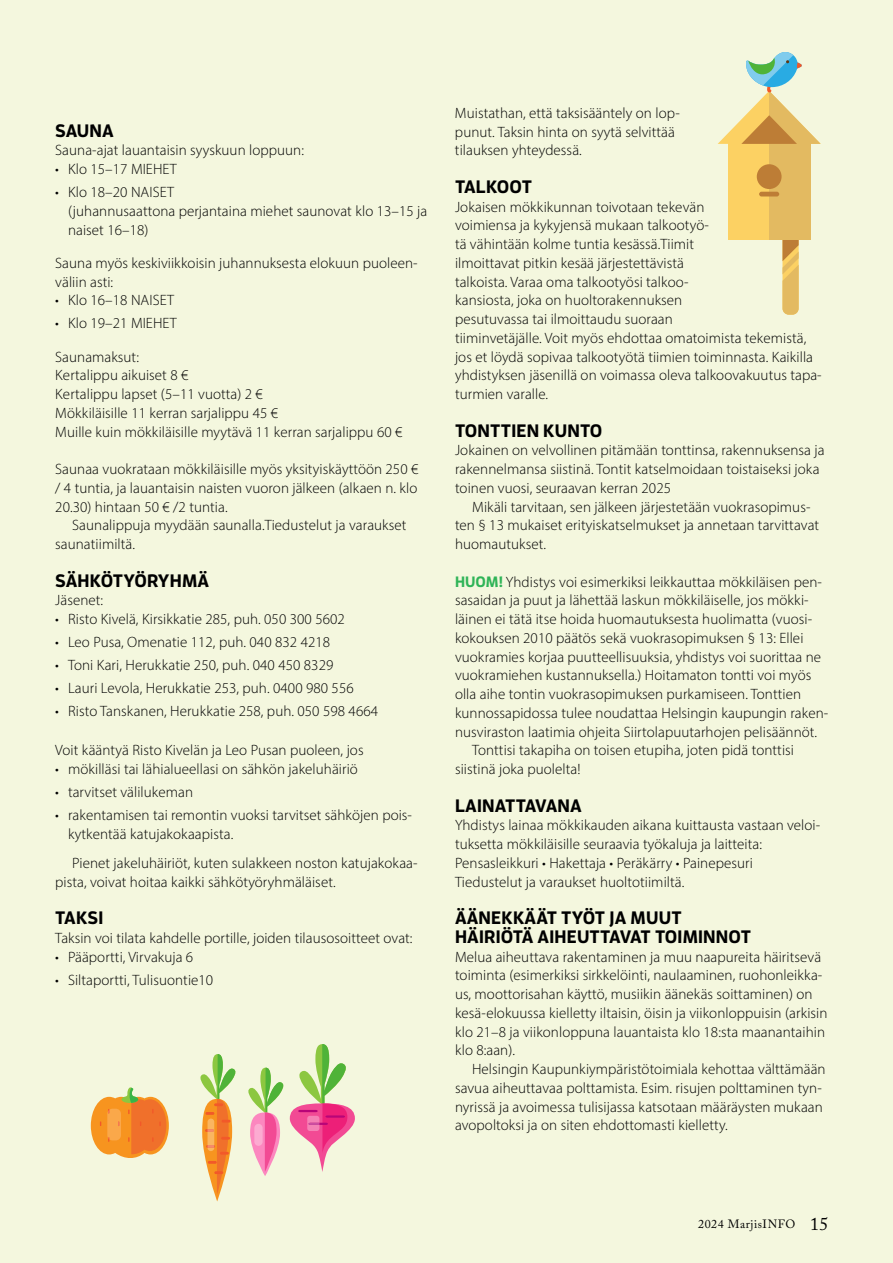
<style>
.page{position:relative;width:893px;height:1263px;background:#f4f7de}
.page>*{position:absolute;margin:0;border:0;box-sizing:border-box;transform-origin:0 0}
.t1{font:700 18px/18.8px "Enzo OT";letter-spacing:.01em;color:#000}
.t2{font:700 18px "Enzo OT";letter-spacing:-.01em;color:#000}
.t3{font:300 15px/18.8px "Myriad Pro";letter-spacing:.005em;color:#000}
.t4{font:12px "Adobe Caslon Pro";letter-spacing:.045em;color:#000}
.s1{font-family:"Enzo OT";font-weight:700;color:#2fb457}
.s2{font-size:18px}
</style>
<div class="page">
<svg style="left:200px;top:1054px;width:36px;height:147px"></svg>
<svg style="left:248px;top:1044px;width:107px;height:132px"></svg>
<svg style="left:782px;top:240px;width:17px;height:75px"></svg>
<div style="left:728px;top:143px;width:82px;height:97px;background:#fcd163"></div>
<div style="left:769px;top:143px;width:41px;height:97px;background:#e3ba61"></div>
<div style="left:757px;top:164px;width:25px;height:25px;background:#bd7d36;border-radius:50%"></div>
<hr style="left:759px;top:192px;width:20px;height:4px;background:#bd7d36;border-radius:2px">
<svg style="left:718px;top:52px;width:103px;height:92px"></svg>
<svg style="left:91px;top:1087px;width:78px;height:71px"></svg>
<p class="t1" style="left:55px;top:120px;width:60px">SAUNA</p>
<p class="t3" style="left:55px;top:141px;width:250px">Sauna-ajat lauantaisin syyskuun loppuun:</p>
<p class="t3" style="left:55px;top:160px;width:123px">• Klo 15–17 MIEHET</p>
<p class="t3" style="left:68px;top:183px;width:361px;text-indent:-13px">• Klo 18–20 NAISET<br>(juhannusaattona perjantaina miehet saunovat klo 13–15 ja naiset 16–18)</p>
<p class="t3" style="left:55px;top:253px;width:364px">Sauna myös keskiviikkoisin juhannuksesta elokuun puoleen&shy;väliin asti:</p>
<p class="t3" style="left:55px;top:291px;width:120px">• Klo 16–18 NAISET</p>
<p class="t3" style="left:55px;top:314px;width:123px">• Klo 19–21 MIEHET</p>
<p class="t3" style="left:55px;top:347px;width:349px">Saunamaksut:<br>Kertalippu aikuiset 8 €<br>Kertalippu lapset (5–11 vuotta) 2 €<br>Mökkiläisille 11 kerran sarjalippu 45 €<br>Muille kuin mökkiläisille myytävä 11 kerran sarjalippu 60 €</p>
<p class="t3" style="left:55px;top:460px;width:365px;text-align:justify">Saunaa vuokrataan mökkiläisille myös yksityiskäyttöön 250 € / 4 tuntia, ja lauantaisin naisten vuoron jälkeen (alkaen n. klo 20.30) hintaan 50 € /2 tuntia.</p>
<p class="t3" style="left:55px;top:516px;width:353px;text-indent:17px">Saunalippuja myydään saunalla.Tiedustelut ja varaukset saunatiimiltä.</p>
<p class="t1" style="left:55px;top:570px;width:155px">SÄHKÖTYÖRYHMÄ</p>
<p class="t3" style="left:55px;top:591px;width:49px">Jäsenet:</p>
<p class="t3" style="left:55px;top:610px;width:291px">• Risto Kivelä, Kirsikkatie 285, puh. 050 300 5602</p>
<p class="t3" style="left:55px;top:633px;width:276px">• Leo Pusa, Omenatie 112, puh. 040 832 4218</p>
<p class="t3" style="left:55px;top:656px;width:280px">• Toni Kari, Herukkatie 250, puh. 040 450 8329</p>
<p class="t3" style="left:55px;top:679px;width:300px">• Lauri Levola, Herukkatie 253, puh. 0400 980 556</p>
<p class="t3" style="left:55px;top:701px;width:324px">• Risto Tanskanen, Herukkatie 258, puh. 050 598 4664</p>
<p class="t3" style="left:55px;top:741px;width:310px">Voit kääntyä Risto Kivelän ja Leo Pusan puoleen, jos</p>
<p class="t3" style="left:55px;top:759px;width:304px">• mökilläsi tai lähialueellasi on sähkön jakeluhäiriö</p>
<p class="t3" style="left:55px;top:782px;width:139px">• tarvitset välilukeman</p>
<p class="t3" style="left:68px;top:805px;width:346px;text-indent:-13px">• rakentamisen tai remontin vuoksi tarvitset sähköjen pois&shy;kytkentää katujakokaapista.</p>
<p class="t3" style="left:55px;top:853px;width:364px;text-indent:17px">Pienet jakeluhäiriöt, kuten sulakkeen noston katujakokaa&shy;pista, voivat hoitaa kaikki sähkötyöryhmäläiset.</p>
<p class="t1" style="left:55px;top:908px;width:50px">TAKSI</p>
<p class="t3" style="left:55px;top:928px;width:359px">Taksin voi tilata kahdelle portille, joiden tilausosoitteet ovat:</p>
<p class="t3" style="left:55px;top:947px;width:140px">• Pääportti, Virvakuja 6</p>
<p class="t3" style="left:55px;top:970px;width:160px">• Siltaportti, Tulisuontie10</p>
<p class="t3" style="left:455px;top:103px;width:226px">Muistathan, että taksisääntely on lop&shy;punut. Taksin hinta on syytä selvittää tilauksen yhteydessä.</p>
<p class="t2" style="left:455px;top:175px;width:79px">TALKOOT</p>
<p class="t3" style="left:455px;top:197px;width:368px">Jokaisen mökkikunnan toivotaan tekevän<br>voimiensa ja kykyjensä mukaan talkootyö-<br>tä vähintään kolme tuntia kesässä.Tiimit<br>ilmoittavat pitkin kesää järjestettävistä<br>talkoista. Varaa oma talkootyösi talkoo-<br>kansiosta, joka on huoltorakennuksen<br>pesutuvassa tai ilmoittaudu suoraan<br>tiiminvetäjälle. Voit myös ehdottaa omatoimista tekemistä, jos et löydä sopivaa talkootyötä tiimien toiminnasta. Kaikilla yhdistyksen jäsenillä on voimassa oleva talkoovakuutus tapa&shy;turmien varalle.</p>
<p class="t1" style="left:455px;top:420px;width:149px">TONTTIEN KUNTO</p>
<p class="t3" style="left:455px;top:441px;width:371px">Jokainen on velvollinen pitämään tonttinsa, rakennuksensa ja rakennelmansa siistinä. Tontit katselmoidaan toistaiseksi joka toinen vuosi, seuraavan kerran 2025</p>
<p class="t3" style="left:455px;top:497px;width:366px;text-indent:17px">Mikäli tarvitaan, sen jälkeen järjestetään vuokrasopimus&shy;ten § 13 mukaiset erityiskatselmukset ja annetaan tarvittavat huomautukset.</p>
<p class="t3" style="left:455px;top:572px;width:368px"><span class="s1">HUOM!</span> Yhdistys voi esimerkiksi leikkauttaa mökkiläisen pen-</p>
<p class="t3" style="left:455px;top:591px;width:355px">sasaidan ja puut ja lähettää laskun mökkiläiselle, jos mökki-</p>
<p class="t3" style="left:455px;top:610px;width:359px">läinen ei tätä itse hoida huomautuksesta huolimatta (vuosi-</p>
<p class="t3" style="left:455px;top:628px;width:350px">kokouksen 2010 päätös sekä vuokrasopimuksen § 13: Ellei</p>
<p class="t3" style="left:455px;top:647px;width:368px">vuokramies korjaa puutteellisuuksia, yhdistys voi suorittaa ne</p>
<p class="t3" style="left:455px;top:666px;width:358px">vuokramiehen kustannuksella.) Hoitamaton tontti voi myös</p>
<p class="t3" style="left:455px;top:685px;width:348px">olla aihe tontin vuokrasopimuksen purkamiseen. Tonttien</p>
<p class="t3" style="left:455px;top:703px;width:375px">kunnossapidossa tulee noudattaa Helsingin kaupungin raken-</p>
<p class="t3" style="left:455px;top:722px;width:364px">nusviraston laatimia ohjeita Siirtolapuutarhojen pelisäännöt.</p>
<p class="t3" style="left:472px;top:741px;width:323px">Tonttisi takapiha on toisen etupiha, joten pidä tonttisi</p>
<p class="t3" style="left:455px;top:760px;width:127px">siistinä joka puolelta!</p>
<p class="t1" style="left:455px;top:795px;width:128px">LAINATTAVANA</p>
<p class="t3" style="left:455px;top:816px;width:367px">Yhdistys lainaa mökkikauden aikana kuittausta vastaan veloi&shy;tuksetta mökkiläisille seuraavia työkaluja ja laitteita:<br>Pensasleikkuri • Hakettaja • Peräkärry • Painepesuri Tiedustelut ja varaukset huoltotiimiltä.</p>
<p class="t1" style="left:455px;top:908px;width:298px">ÄÄNEKKÄÄT TYÖT JA MUUT<br>HÄIRIÖTÄ AIHEUTTAVAT TOIMINNOT</p>
<p class="t3" style="left:455px;top:947px;width:374px">Melua aiheuttava rakentaminen ja muu naapureita häiritsevä toiminta (esimerkiksi sirkkelöinti, naulaaminen, ruohonleikka&shy;us, moottorisahan käyttö, musiikin äänekäs soittaminen) on kesä-elokuussa kielletty iltaisin, öisin ja viikonloppuisin (arkisin klo 21–8 ja viikonloppuna lauantaista klo 18:sta maanantaihin klo 8:aan).</p>
<p class="t3" style="left:455px;top:1060px;width:372px;text-indent:17px">Helsingin Kaupunkiympäristötoimiala kehottaa välttämään savua aiheuttavaa polttamista. Esim. risujen polttaminen tyn&shy;nyrissä ja avoimessa tulisijassa katsotaan määräysten mukaan avopoltoksi ja on siten ehdottomasti kielletty.</p>
<p class="t4" style="left:698px;top:1216px;width:132px">2024 MarjisINFO <span class="s2">15</span></p>
</div>
